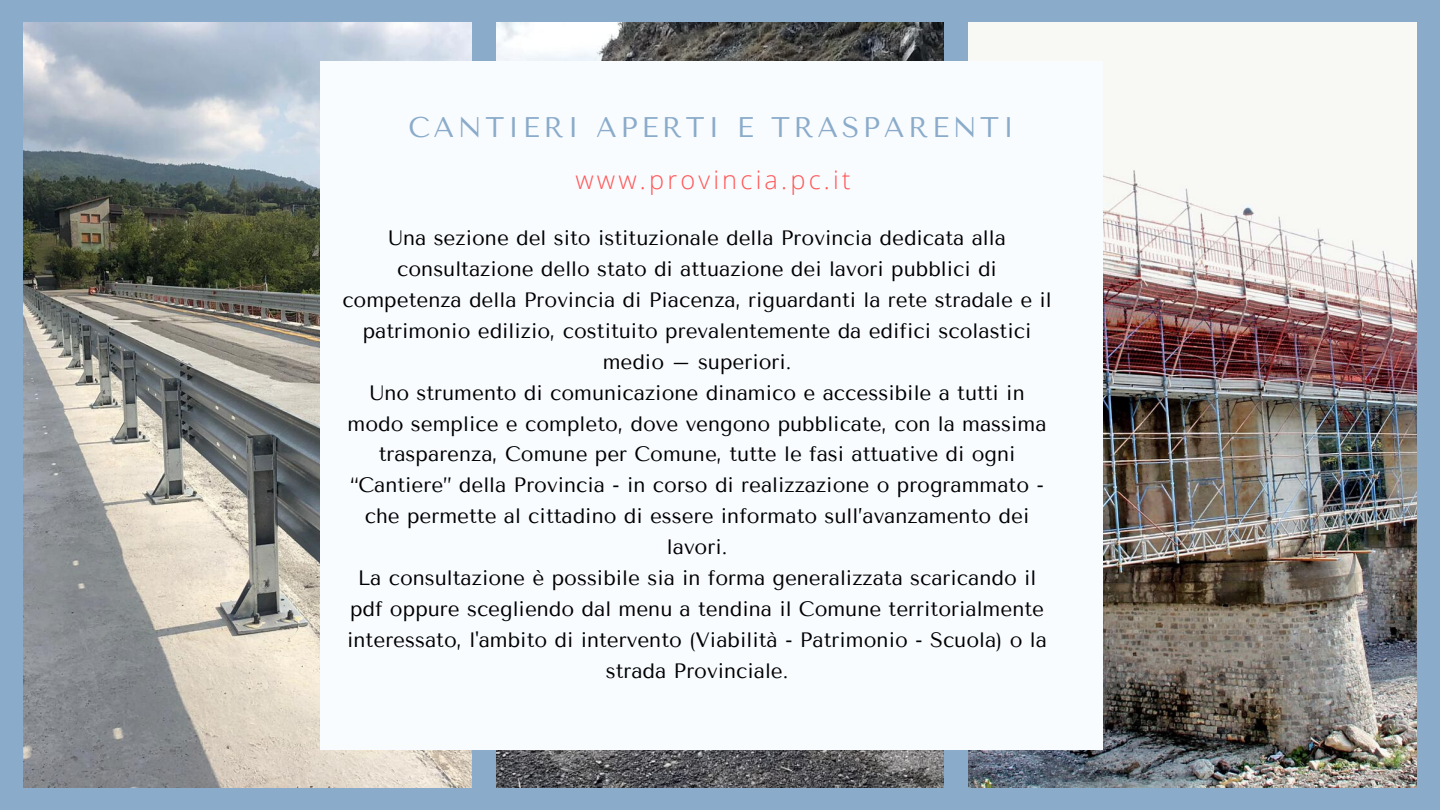
<style>
.page{position:relative;width:1440px;height:810px;background:#8aabca}
.page>*{position:absolute;margin:0;border:0;box-sizing:border-box;transform-origin:0 0}
.t1{font:28.3px "Tenor Sans";letter-spacing:.125em;color:#8aabca}
.t2{font:300 25.3px "Open Sans";letter-spacing:.125em;color:#ff5757}
.t3{font:20.8px/30.9px "Tenor Sans";color:#000;text-align:center}
</style>
<div class="page">
<img style="left:24px;top:23px;width:447px;height:764px">
<img style="left:496px;top:23px;width:448px;height:764px">
<img style="left:969px;top:23px;width:447px;height:764px">
<div style="left:320px;top:61px;width:783px;height:688px;background:#f9fcff"></div>
<h1 class="t1" style="left:408px;top:111px;width:608px">CANTIERI APERTI E TRASPARENTI</h1>
<p class="t2" style="left:575px;top:162px;width:277px">www.provincia.pc.it</p>
<p class="t3" style="left:342px;top:223px;width:711px">Una sezione del sito istituzionale della Provincia dedicata alla consultazione dello stato di attuazione dei lavori pubblici di competenza della Provincia di Piacenza, riguardanti la rete stradale e il patrimonio edilizio, costituito prevalentemente da edifici scolastici medio – superiori.<br>Uno strumento di comunicazione dinamico e accessibile a tutti in modo semplice e completo, dove vengono pubblicate, con la massima trasparenza, Comune per Comune, tutte le fasi attuative di ogni “Cantiere” della Provincia - in corso di realizzazione o programmato - che permette al cittadino di essere informato sull’avanzamento dei lavori.<br>La consultazione è possibile sia in forma generalizzata scaricando il pdf oppure scegliendo dal menu a tendina il Comune territorialmente interessato, l'ambito di intervento (Viabilità - Patrimonio - Scuola) o la strada Provinciale.</p>
</div>
